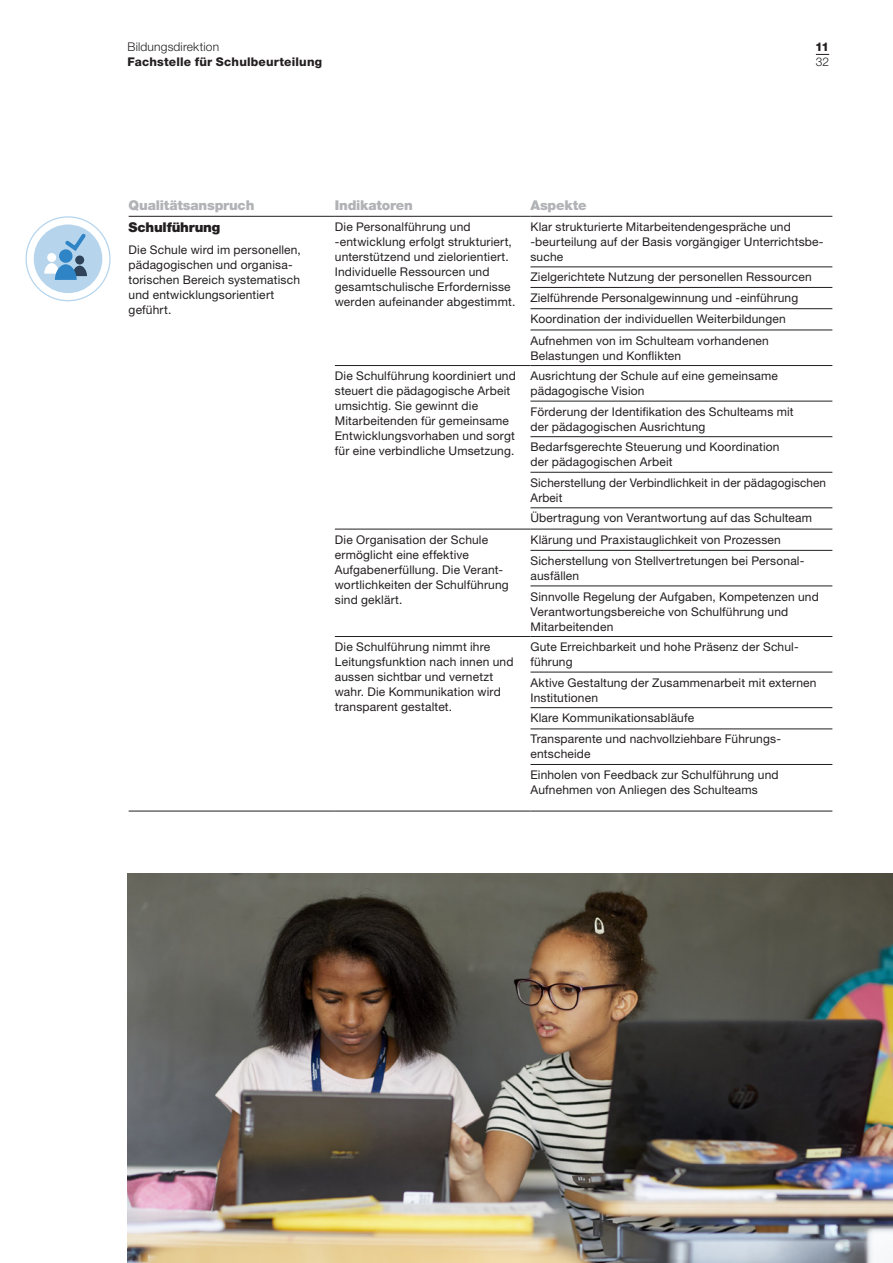
<style>
.page{position:relative;width:893px;height:1263px;background:#fff}
.page>*{position:absolute;margin:0;border:0;box-sizing:border-box;transform-origin:0 0}
.h9_grau{font:900 13.5px "Helvetica Neue LT Std";letter-spacing:-.015em;color:#b2b3b7}
.h9{font:900 13.5px "Helvetica Neue LT Std";letter-spacing:-.015em;color:#231f20}
.p_tabelle{font:12px/15px "Helvetica Neue LT Std";letter-spacing:.015em;color:#231f20}
.t1{font:800 12px "Helvetica Neue LT Std";letter-spacing:.015em;color:#231f20}
.t2{font:300 12px "Helvetica Neue LT Std";letter-spacing:.015em;color:#231f20}
</style>
<div class="page">
<img style="left:128px;top:873px;width:765px;height:390px">
<svg style="left:816px;top:54px;width:13px;height:1px"></svg>
<hr style="left:335px;top:636px;width:195px;height:1px;background:#231f20">
<hr style="left:530px;top:267px;width:302px;height:1px;background:#231f20">
<hr style="left:530px;top:287px;width:302px;height:1px;background:#231f20">
<hr style="left:530px;top:308px;width:302px;height:1px;background:#231f20">
<hr style="left:530px;top:330px;width:302px;height:1px;background:#231f20">
<hr style="left:335px;top:365px;width:195px;height:1px;background:#231f20">
<hr style="left:335px;top:529px;width:195px;height:1px;background:#231f20">
<hr style="left:530px;top:365px;width:302px;height:1px;background:#231f20">
<hr style="left:530px;top:401px;width:302px;height:1px;background:#231f20">
<hr style="left:530px;top:436px;width:302px;height:1px;background:#231f20">
<hr style="left:530px;top:672px;width:302px;height:1px;background:#231f20">
<hr style="left:530px;top:707px;width:302px;height:1px;background:#231f20">
<hr style="left:335px;top:811px;width:195px;height:1px;background:#231f20">
<hr style="left:530px;top:472px;width:302px;height:1px;background:#231f20">
<hr style="left:530px;top:508px;width:302px;height:1px;background:#231f20">
<hr style="left:530px;top:529px;width:302px;height:1px;background:#231f20">
<hr style="left:530px;top:550px;width:302px;height:1px;background:#231f20">
<hr style="left:530px;top:586px;width:302px;height:1px;background:#231f20">
<hr style="left:530px;top:636px;width:302px;height:1px;background:#231f20">
<hr style="left:530px;top:729px;width:302px;height:1px;background:#231f20">
<hr style="left:530px;top:764px;width:302px;height:1px;background:#231f20">
<hr style="left:530px;top:811px;width:302px;height:1px;background:#231f20">
<hr style="left:129px;top:216px;width:206px;height:1px;background:#231f20">
<hr style="left:335px;top:216px;width:195px;height:1px;background:#231f20">
<hr style="left:530px;top:216px;width:302px;height:1px;background:#231f20">
<hr style="left:129px;top:811px;width:206px;height:1px;background:#231f20">
<div style="left:34px;top:224px;width:68px;height:69px;background:#b6d5ed;border-radius:50%"></div>
<svg style="left:65px;top:233px;width:21px;height:18px"></svg>
<div style="left:47px;top:253px;width:9px;height:9px;background:#fff;border-radius:50%"></div>
<div style="left:75px;top:255px;width:9px;height:9px;background:#2f435a;border-radius:50%"></div>
<svg style="left:44px;top:263px;width:43px;height:17px"></svg>
<div style="left:59px;top:249px;width:14px;height:14px;background:#2f84c6;border-radius:50%"></div>
<p class="t2" style="left:128px;top:39px;width:93px">Bildungsdirektion</p>
<p class="t1" style="left:128px;top:55px;width:196px">Fachstelle für Schulbeurteilung</p>
<p class="t1" style="left:815px;top:40px;width:16px">11</p>
<p class="t2" style="left:816px;top:54px;width:15px">32</p>
<p class="h9_grau" style="left:129px;top:197px;width:127px">Qualitätsanspruch</p>
<p class="h9_grau" style="left:335px;top:197px;width:80px">Indikatoren</p>
<p class="h9_grau" style="left:530px;top:197px;width:58px">Aspekte</p>
<p class="h9" style="left:129px;top:219px;width:93px">Schulführung</p>
<p class="p_tabelle" style="left:129px;top:242px;width:174px">Die Schule wird im personellen, pädagogischen und organisa&shy;torischen Bereich systematisch und entwicklungsorientiert geführt.</p>
<p class="p_tabelle" style="left:335px;top:219px;width:180px">Die Personalführung und -entwicklung erfolgt strukturiert, unterstützend und zielorientiert.<br>Individuelle Ressourcen und gesamtschulische Erfordernisse werden aufeinander abgestimmt.</p>
<p class="p_tabelle" style="left:530px;top:219px;width:295px">Klar strukturierte Mitarbeitendengespräche und -beurteilung auf der Basis vorgängiger Unterrichtsbe&shy;suche</p>
<p class="p_tabelle" style="left:530px;top:269px;width:283px">Zielgerichtete Nutzung der personellen Ressourcen</p>
<p class="p_tabelle" style="left:530px;top:290px;width:269px">Zielführende Personalgewinnung und -einführung</p>
<p class="p_tabelle" style="left:530px;top:311px;width:257px">Koordination der individuellen Weiterbildungen</p>
<p class="p_tabelle" style="left:530px;top:333px;width:240px">Aufnehmen von im Schulteam vorhandenen<br>Belastungen und Konflikten</p>
<p class="p_tabelle" style="left:335px;top:368px;width:182px">Die Schulführung koordiniert und steuert die pädagogische Arbeit umsichtig. Sie gewinnt die<br>Mitarbeitenden für gemeinsame<br>Entwicklungsvorhaben und sorgt für eine verbindliche Umsetzung.</p>
<p class="p_tabelle" style="left:530px;top:368px;width:249px">Ausrichtung der Schule auf eine gemeinsame pädagogische Vision</p>
<p class="p_tabelle" style="left:530px;top:404px;width:265px">Förderung der Identifikation des Schulteams mit der pädagogischen Ausrichtung</p>
<p class="p_tabelle" style="left:530px;top:439px;width:251px">Bedarfsgerechte Steuerung und Koordination der pädagogischen Arbeit</p>
<p class="p_tabelle" style="left:530px;top:475px;width:297px">Sicherstellung der Verbindlichkeit in der pädagogischen<br>Arbeit</p>
<p class="p_tabelle" style="left:530px;top:510px;width:283px">Übertragung von Verantwortung auf das Schulteam</p>
<p class="p_tabelle" style="left:335px;top:532px;width:175px">Die Organisation der Schule ermöglicht eine effektive<br>Aufgabenerfüllung. Die Verant&shy;wortlichkeiten der Schulführung sind geklärt.</p>
<p class="p_tabelle" style="left:530px;top:532px;width:252px">Klärung und Praxistauglichkeit von Prozessen</p>
<p class="p_tabelle" style="left:530px;top:553px;width:275px">Sicherstellung von Stellvertretungen bei Personal&shy;ausfällen</p>
<p class="p_tabelle" style="left:530px;top:588px;width:290px">Sinnvolle Regelung der Aufgaben, Kompetenzen und<br>Verantwortungsbereiche von Schulführung und<br>Mitarbeitenden</p>
<p class="p_tabelle" style="left:335px;top:639px;width:180px">Die Schulführung nimmt ihre<br>Leitungsfunktion nach innen und aussen sichtbar und vernetzt wahr. Die Kommunikation wird transparent gestaltet.</p>
<p class="p_tabelle" style="left:530px;top:639px;width:270px">Gute Erreichbarkeit und hohe Präsenz der Schul&shy;führung</p>
<p class="p_tabelle" style="left:530px;top:675px;width:288px">Aktive Gestaltung der Zusammenarbeit mit externen<br>Institutionen</p>
<p class="p_tabelle" style="left:530px;top:710px;width:165px">Klare Kommunikationsabläufe</p>
<p class="p_tabelle" style="left:530px;top:731px;width:252px">Transparente und nachvollziehbare Führungs&shy;entscheide</p>
<p class="p_tabelle" style="left:530px;top:767px;width:250px">Einholen von Feedback zur Schulführung und<br>Aufnehmen von Anliegen des Schulteams</p>
</div>
